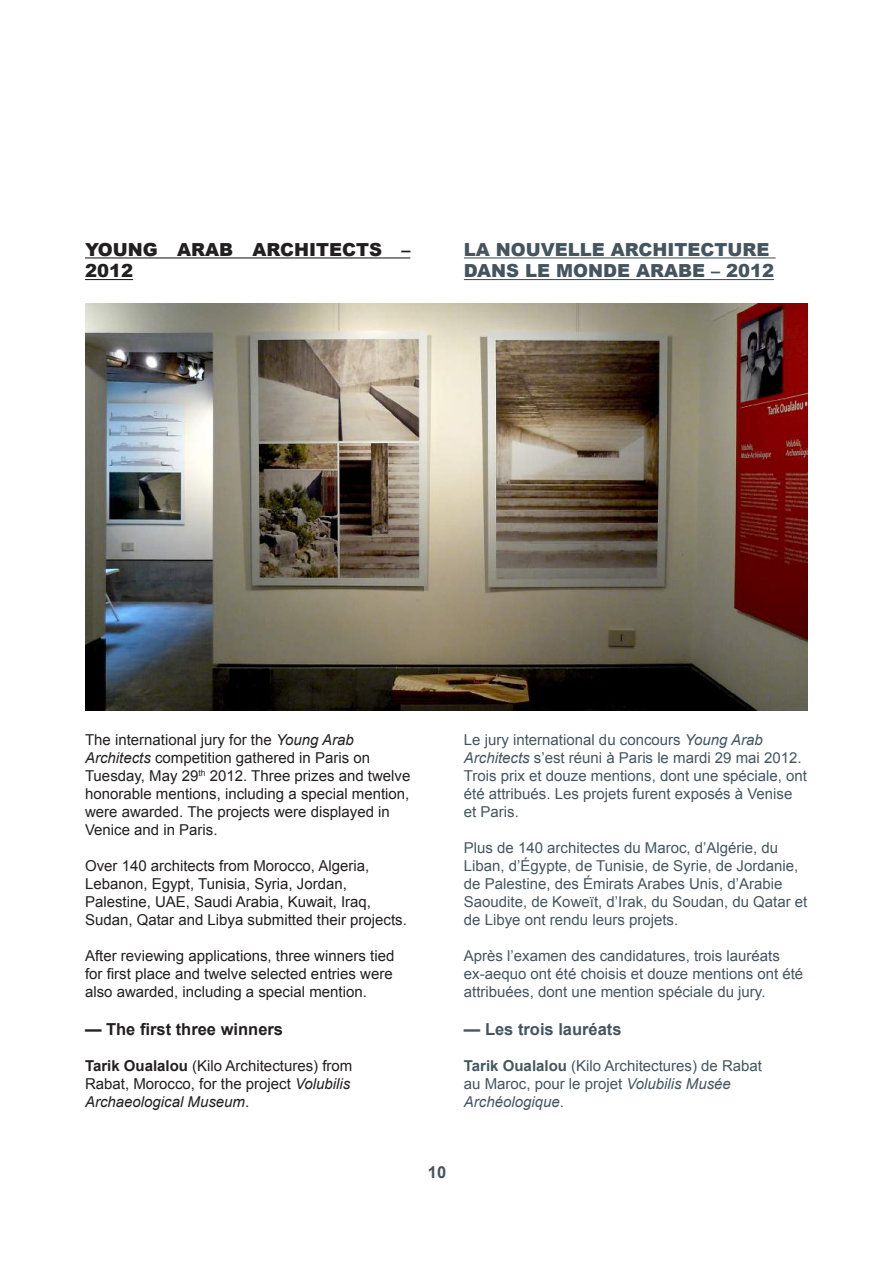
<style>
.page{position:relative;width:893px;height:1263px;background:#fff}
.page>*{position:absolute;margin:0;border:0;box-sizing:border-box;transform-origin:0 0}
.t1{font:900 18px/21.6px "Arial";color:#45555f}
.t2{font:900 18px/21.6px "Arial";color:#231f20}
.t3{font:700 16.5px "Arial";color:#231f20}
.t4{font:700 16.5px "Arial";color:#45555f}
.t5{font:15px/18px "Arial";color:#45555f}
.t6{font:15px/18px "Arial";color:#231f20}
.s1{font-style:italic}
.s2{font-weight:700}
</style>
<div class="page">
<hr style="left:85px;top:257px;width:325px;height:1px;background:#231f20">
<hr style="left:85px;top:279px;width:48px;height:1px;background:#231f20">
<hr style="left:464px;top:257px;width:312px;height:1px;background:#45555f">
<hr style="left:464px;top:279px;width:310px;height:1px;background:#45555f">
<img style="left:85px;top:303px;width:723px;height:407px">
<p class="t2" style="left:85px;top:238px;width:327px">YOUNG ARAB ARCHITECTS –<br>2012</p>
<p class="t1" style="left:464px;top:238px;width:312px">LA NOUVELLE ARCHITECTURE<br>DANS LE MONDE ARABE – 2012</p>
<p class="t6" style="left:85px;top:731px;width:327px">The international jury for the <span class="s1">Young Arab Architects</span> competition gathered in Paris on Tuesday, May 29<sup>th</sup> 2012. Three prizes and twelve honorable mentions, including a special mention, were awarded. The projects were displayed in Venice and in Paris.</p>
<p class="t6" style="left:85px;top:857px;width:323px">Over 140 architects from Morocco, Algeria, Lebanon, Egypt, Tunisia, Syria, Jordan, Palestine, UAE, Saudi Arabia, Kuwait, Iraq, Sudan, Qatar and Libya submitted their projects.</p>
<p class="t6" style="left:85px;top:947px;width:311px;text-align:justify">After reviewing applications, three winners tied for first place and twelve selected entries were also awarded, including a special mention.</p>
<p class="t3" style="left:85px;top:1018px;width:200px">— The first three winners</p>
<p class="t6" style="left:85px;top:1057px;width:269px"><span class="s2">Tarik Oualalou</span> (Kilo Architectures) from<br>Rabat, Morocco, for the project <span class="s1">Volubilis<br>Archaeological Museum</span>.</p>
<p class="t5" style="left:464px;top:731px;width:344px">Le jury international du concours <span class="s1">Young Arab Architects</span> s’est réuni à Paris le mardi 29 mai 2012.<br>Trois prix et douze mentions, dont une spéciale, ont été attribués. Les projets furent exposés à Venise et Paris.</p>
<p class="t5" style="left:464px;top:839px;width:345px">Plus de 140 architectes du Maroc, d’Algérie, du Liban, d’Égypte, de Tunisie, de Syrie, de Jordanie, de Palestine, des Émirats Arabes Unis, d’Arabie Saoudite, de Koweït, d’Irak, du Soudan, du Qatar et de Libye ont rendu leurs projets.</p>
<p class="t5" style="left:464px;top:947px;width:341px">Après l’examen des candidatures, trois lauréats ex-aequo ont été choisis et douze mentions ont été attribuées, dont une mention spéciale du jury.</p>
<p class="t4" style="left:464px;top:1018px;width:159px">— Les trois lauréats</p>
<p class="t5" style="left:464px;top:1057px;width:300px"><span class="s2">Tarik Oualalou</span> (Kilo Architectures) de Rabat au Maroc, pour le projet <span class="s1">Volubilis Musée<br>Archéologique</span>.</p>
<p class="t4" style="left:428px;top:1161px;width:20px">10</p>
</div>
